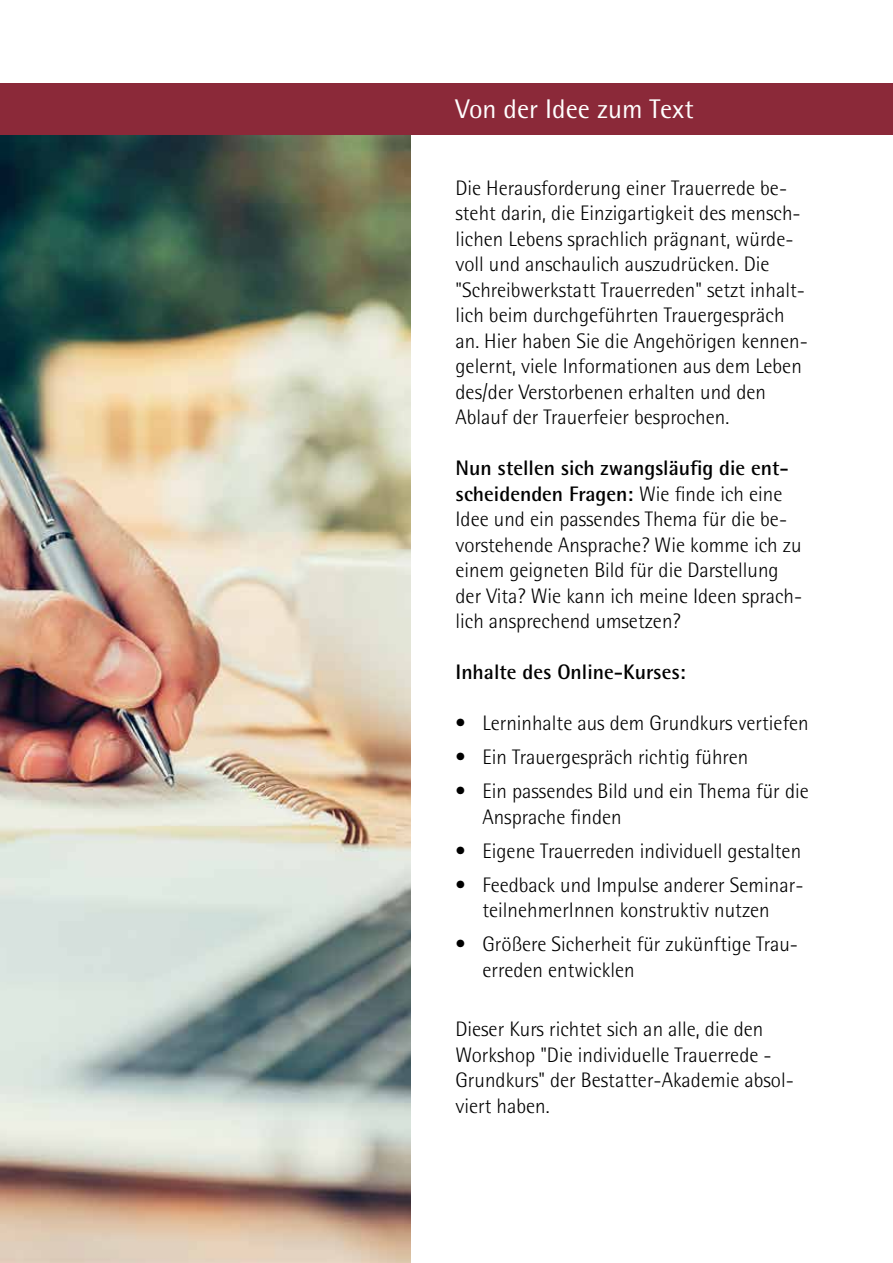
<style>
.page{position:relative;width:893px;height:1263px;background:#fff}
.page>*{position:absolute;margin:0;border:0;box-sizing:border-box;transform-origin:0 0}
.t1{font:27px "Rotis Semi Sans";color:#fff}
.t2{font:300 21px/25.5px "Rotis Semi Sans";color:#000}
.t3{font:700 21px "Rotis Semi Sans";color:#000}
.s1{font-weight:700}
</style>
<div class="page">
<img style="left:0;top:135px;width:411px;height:1128px">
<div style="left:0;top:84px;width:893px;height:51px;background:#8b2939"></div>
<p class="t1" style="left:455px;top:92px;width:240px">Von der Idee zum Text</p>
<p class="t2" style="left:455px;top:175px;width:354px">Die Herausforderung einer Trauerrede be&shy;steht darin, die Einzigartigkeit des mensch&shy;lichen Lebens sprachlich prägnant, würde&shy;voll und anschaulich auszudrücken. Die "Schreibwerkstatt Trauerreden" setzt inhalt&shy;lich beim durchgeführten Trauergespräch an. Hier haben Sie die Angehörigen kennen&shy;gelernt, viele Informationen aus dem Leben des/der Verstorbenen erhalten und den Ablauf der Trauerfeier besprochen.</p>
<p class="t2" style="left:455px;top:455px;width:348px"><span class="s1">Nun stellen sich zwangsläufig die ent&shy;scheidenden Fragen:</span> Wie finde ich eine Idee und ein passendes Thema für die be&shy;vorstehende Ansprache? Wie komme ich zu einem geigneten Bild für die Darstellung der Vita? Wie kann ich meine Ideen sprach&shy;lich ansprechend umsetzen?</p>
<p class="t3" style="left:455px;top:659px;width:232px">Inhalte des Online-Kurses:</p>
<p class="t2" style="left:455px;top:710px;width:355px">• Lerninhalte aus dem Grundkurs vertiefen</p>
<p class="t2" style="left:455px;top:744px;width:294px">• Ein Trauergespräch richtig führen</p>
<p class="t2" style="left:482px;top:778px;width:328px;text-indent:-27px">• Ein passendes Bild und ein Thema für die<br>Ansprache finden</p>
<p class="t2" style="left:455px;top:838px;width:347px">• Eigene Trauerreden individuell gestalten</p>
<p class="t2" style="left:455px;top:872px;width:349px;text-align:center">• Feedback und Impulse anderer Seminar&shy;teilnehmerInnen konstruktiv nutzen</p>
<p class="t2" style="left:482px;top:931px;width:317px;text-indent:-27px">• Größere Sicherheit für zukünftige Trau&shy;erreden entwicklen</p>
<p class="t2" style="left:455px;top:1016px;width:340px">Dieser Kurs richtet sich an alle, die den Workshop "Die individuelle Trauerrede - Grundkurs" der Bestatter-Akademie absol&shy;viert haben.</p>
</div>
